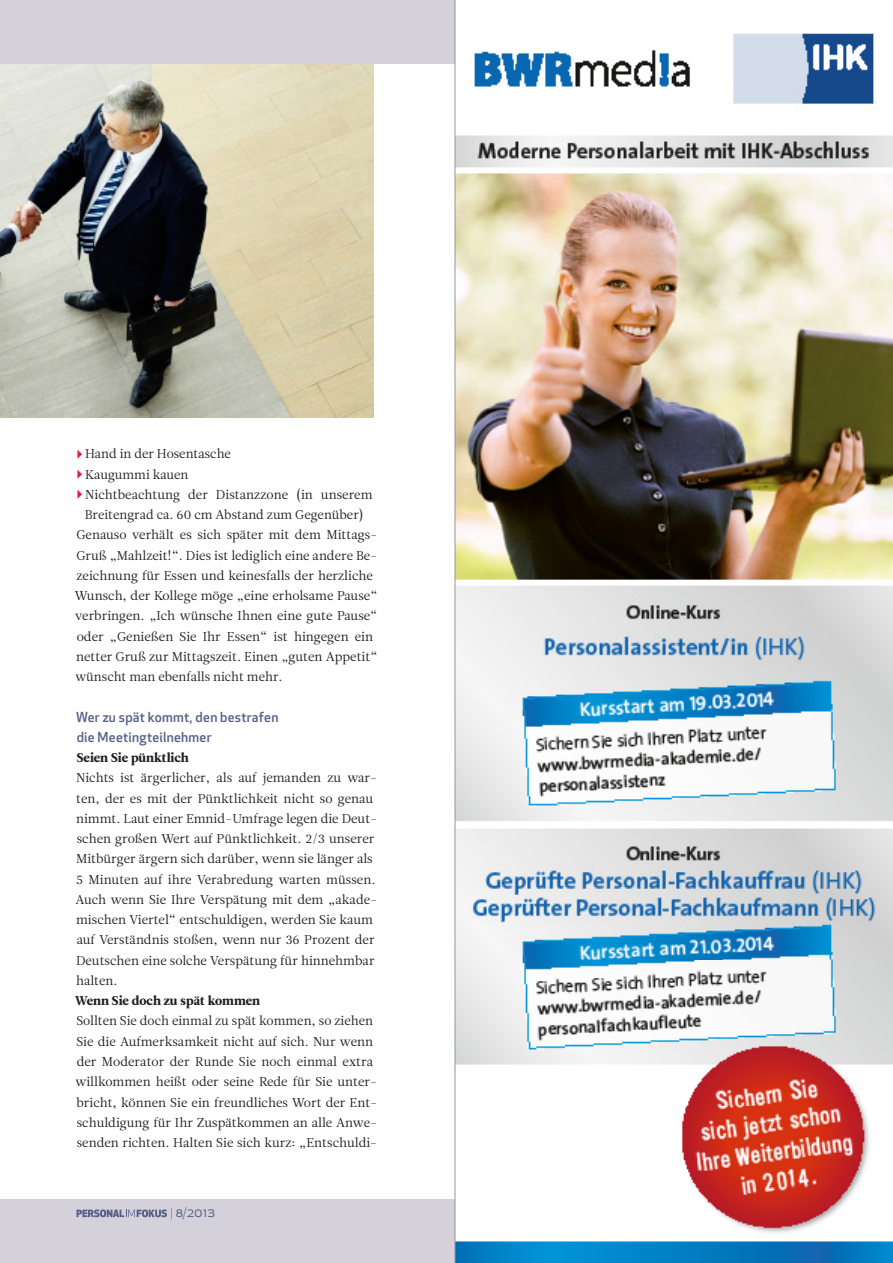
<style>
.page{position:relative;width:893px;height:1263px;background:#fff}
.page>*{position:absolute;margin:0;border:0;box-sizing:border-box;transform-origin:0 0}
.t1{font:15px "Apex New";color:#586188}
.t2{font:500 13.5px/20.2px "Apex New";letter-spacing:.02em;color:#586188}
.t3{font:12.75px/20.2px "Leitura News Roman 1";color:#231f20}
.t4{font:12.75px "Leitura News Roman 4";color:#231f20}
.s1{font-family:"All You Need 2";font-size:10.5px;color:#ed1a3a}
.s2{font-size:10.8px}
.s3{font-size:12px}
</style>
<div class="page">
<div style="left:0;top:0;width:455px;height:64px;background:#d4d1db"></div>
<img style="left:0;top:64px;width:373px;height:354px">
<div style="left:0;top:1199px;width:455px;height:64px;background:#d4d1db"></div>
<svg style="left:77px;top:1209px;width:90px;height:8px"></svg>
<img style="left:456px;top:33px;width:437px;height:1230px">
<hr style="left:455px;top:0;width:1px;height:1263px;background:#939598">
<p class="t3" style="left:77px;top:444px;width:155px"><span class="s1">A</span> Hand in der Hosentasche</p>
<p class="t3" style="left:77px;top:464px;width:113px"><span class="s1">A</span> Kaugummi kauen</p>
<p class="t3" style="left:77px;top:485px;width:297px;text-align:center"><span class="s1">A</span> Nichtbeachtung der Distanzzone (in unserem<br>Breitengrad ca. 60 cm Abstand zum Gegenüber)</p>
<p class="t3" style="left:75px;top:525px;width:304px">Genauso verhält es sich später mit dem Mittags-Gruß „Mahlzeit!“. Dies ist lediglich eine andere Be&shy;zeichnung für Essen und keinesfalls der herzliche Wunsch, der Kollege möge „eine erholsame Pause“ verbringen. „Ich wünsche Ihnen eine gute Pause“ oder „Genießen Sie Ihr Essen“ ist hingegen ein netter Gruß zur Mittagszeit. Einen „guten Appetit“ wünscht man ebenfalls nicht mehr.</p>
<p class="t2" style="left:76px;top:706px;width:204px">Wer zu spät kommt, den bestrafen die Meetingteilnehmer</p>
<p class="t4" style="left:77px;top:750px;width:113px">Seien Sie pünktlich</p>
<p class="t3" style="left:76px;top:768px;width:303px">Nichts ist ärgerlicher, als auf jemanden zu war&shy;ten, der es mit der Pünktlichkeit nicht so genau nimmt. Laut einer Emnid-Umfrage legen die Deut&shy;schen großen Wert auf Pünktlichkeit. 2/3 unserer Mitbürger ärgern sich darüber, wenn sie länger als 5 Minuten auf ihre Verabredung warten müssen.<br>Auch wenn Sie Ihre Verspätung mit dem „akade&shy;mischen Viertel“ entschuldigen, werden Sie kaum auf Verständnis stoßen, wenn nur 36 Prozent der Deutschen eine solche Verspätung für hinnehmbar halten.</p>
<p class="t4" style="left:75px;top:993px;width:186px">Wenn Sie doch zu spät kommen</p>
<p class="t3" style="left:75px;top:1011px;width:304px">Sollten Sie doch einmal zu spät kommen, so ziehen Sie die Aufmerksamkeit nicht auf sich. Nur wenn der Moderator der Runde Sie noch einmal extra willkommen heißt oder seine Rede für Sie unter&shy;bricht, können Sie ein freundliches Wort der Ent&shy;schuldigung für Ihr Zuspätkommen an alle Anwe&shy;senden richten. Halten Sie sich kurz: „Entschuldi-</p>
<p class="t1" style="left:171px;top:1202px;width:46px"><span class="s2">|</span> 8<span class="s3">/</span>2013</p>
</div>
